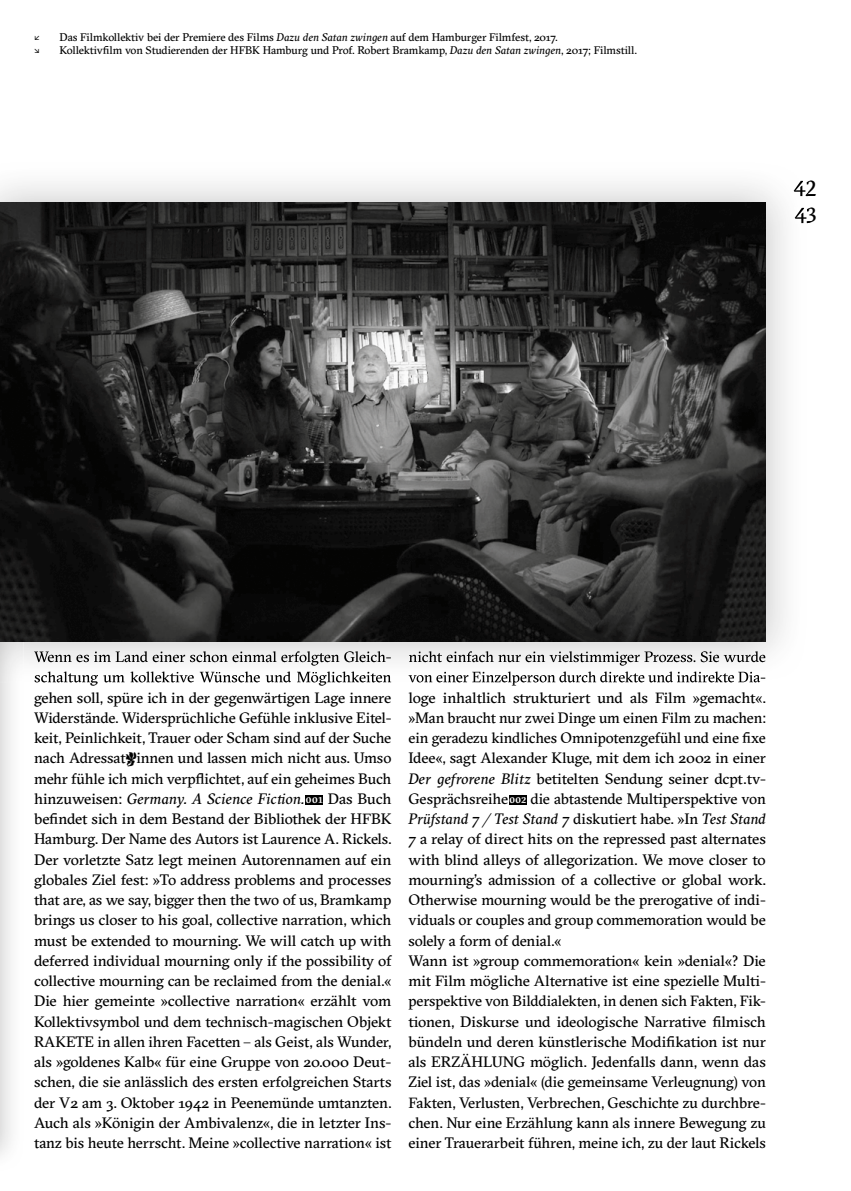
<style>
.page{position:relative;width:851px;height:1191px;background:#fff}
.page>*{position:absolute;margin:0;border:0;box-sizing:border-box;transform-origin:0 0}
.t1{font:21.75px/27px "GT Sectra";color:#000}
.t2{font:15px/20.2px "GT Sectra";letter-spacing:-.01em;color:#000;text-align:justify}
.t3{font:11.1px "GT Sectra";letter-spacing:-.01em;color:#000}
.s1{font-style:italic}
.s2{font-family:"LF 66 Stern"}
.s3{color:#fff}
</style>
<div class="page">
<div style="left:305px;top:795px;width:18px;height:9px;background:#000"></div>
<div style="left:509px;top:795px;width:17px;height:9px;background:#000"></div>
<img style="left:0;top:683px;width:1px;height:465px">
<img style="left:0;top:183px;width:807px;height:500px">
<img style="left:793px;top:180px;width:14px;height:16px">
<img style="left:794px;top:207px;width:13px;height:16px">
<img style="left:34px;top:651px;width:357px;height:14px">
<img style="left:34px;top:671px;width:357px;height:12px">
<img style="left:409px;top:651px;width:356px;height:14px">
<img style="left:408px;top:671px;width:357px;height:12px">
<img style="left:0;top:572px;width:1px;height:111px">
<img style="left:0;top:203px;width:765px;height:439px">
<p class="t3" style="left:34px;top:30px;width:7px">↙</p>
<p class="t3" style="left:60px;top:30px;width:499px">Das Filmkollektiv bei der Premiere des Films <span class="s1">Dazu den Satan zwingen</span> auf dem Hamburger Filmfest, 2017.</p>
<p class="t3" style="left:34px;top:44px;width:7px">↘</p>
<p class="t3" style="left:60px;top:44px;width:578px">Kollektivfilm von Studierenden der HFBK Hamburg und Prof. Robert Bramkamp, <span class="s1">Dazu den Satan zwingen</span>, 2017; Filmstill.</p>
<h1 class="t1" style="left:793px;top:175px;width:25px">42<br>43</h1>
<p class="t2" style="left:34px;top:687px;width:359px">gehen soll, spüre ich in der gegenwärtigen Lage innere Widerstände. Widersprüchliche Gefühle inklusive Eitel&shy;keit, Peinlichkeit, Trauer oder Scham sind auf der Suche nach Adressat<span class="s2">*</span>innen und lassen mich nicht aus. Umso mehr fühle ich mich verpflichtet, auf ein geheimes Buch hinzuweisen: <span class="s1">Germany. A Science Fiction.</span> <span class="s3">001</span> Das Buch befindet sich in dem Bestand der Bibliothek der HFBK Hamburg. Der Name des Autors ist Laurence A. Rickels.<br>Der vorletzte Satz legt meinen Autorennamen auf ein globales Ziel fest: »To address problems and processes that are, as we say, bigger then the two of us, Bramkamp brings us closer to his goal, collective narration, which must be extended to mourning. We will catch up with deferred individual mourning only if the possibility of collective mourning can be reclaimed from the denial.« Die hier gemeinte »collective narration« erzählt vom Kollektivsymbol und dem technisch-magischen Objekt RAKETE in allen ihren Facetten – als Geist, als Wunder, als »goldenes Kalb« für eine Gruppe von 20.000 Deut&shy;schen, die sie anlässlich des ersten erfolgreichen Starts der V2 am 3. Oktober 1942 in Peenemünde umtanzten.<br>Auch als »Königin der Ambivalenz«, die in letzter Ins&shy;tanz bis heute herrscht. Meine »collective narration« ist</p>
<p class="t2" style="left:408px;top:687px;width:359px;text-align:left">loge inhaltlich strukturiert und als Film »gemacht«. »Man braucht nur zwei Dinge um einen Film zu machen: ein geradezu kindliches Omnipotenzgefühl und eine fixe Idee«, sagt Alexander Kluge, mit dem ich 2002 in einer <span class="s1">Der gefrorene Blitz</span> betitelten Sendung seiner dcpt.tv-Gesprächsreihe <span class="s3">002</span> die abtastende Multiperspektive von <span class="s1">Prüfstand 7 / Test Stand 7</span> diskutiert habe. »In <span class="s1">Test Stand 7</span> a relay of direct hits on the repressed past alternates with blind alleys of allegorization. We move closer to mourning’s admission of a collective or global work.<br>Otherwise mourning would be the prerogative of indi&shy;viduals or couples and group commemoration would be solely a form of denial.«<br>Wann ist »group commemoration« kein »denial«? Die mit Film mögliche Alternative ist eine spezielle Multi&shy;perspektive von Bilddialekten, in denen sich Fakten, Fik&shy;tionen, Diskurse und ideologische Narrative filmisch bündeln und deren künstlerische Modifikation ist nur als ERZÄHLUNG möglich. Jedenfalls dann, wenn das Ziel ist, das »denial« (die gemeinsame Verleugnung) von Fakten, Verlusten, Verbrechen, Geschichte zu durchbre&shy;chen. Nur eine Erzählung kann als innere Bewegung zu einer Trauerarbeit führen, meine ich, zu der laut Rickels</p>
</div>
